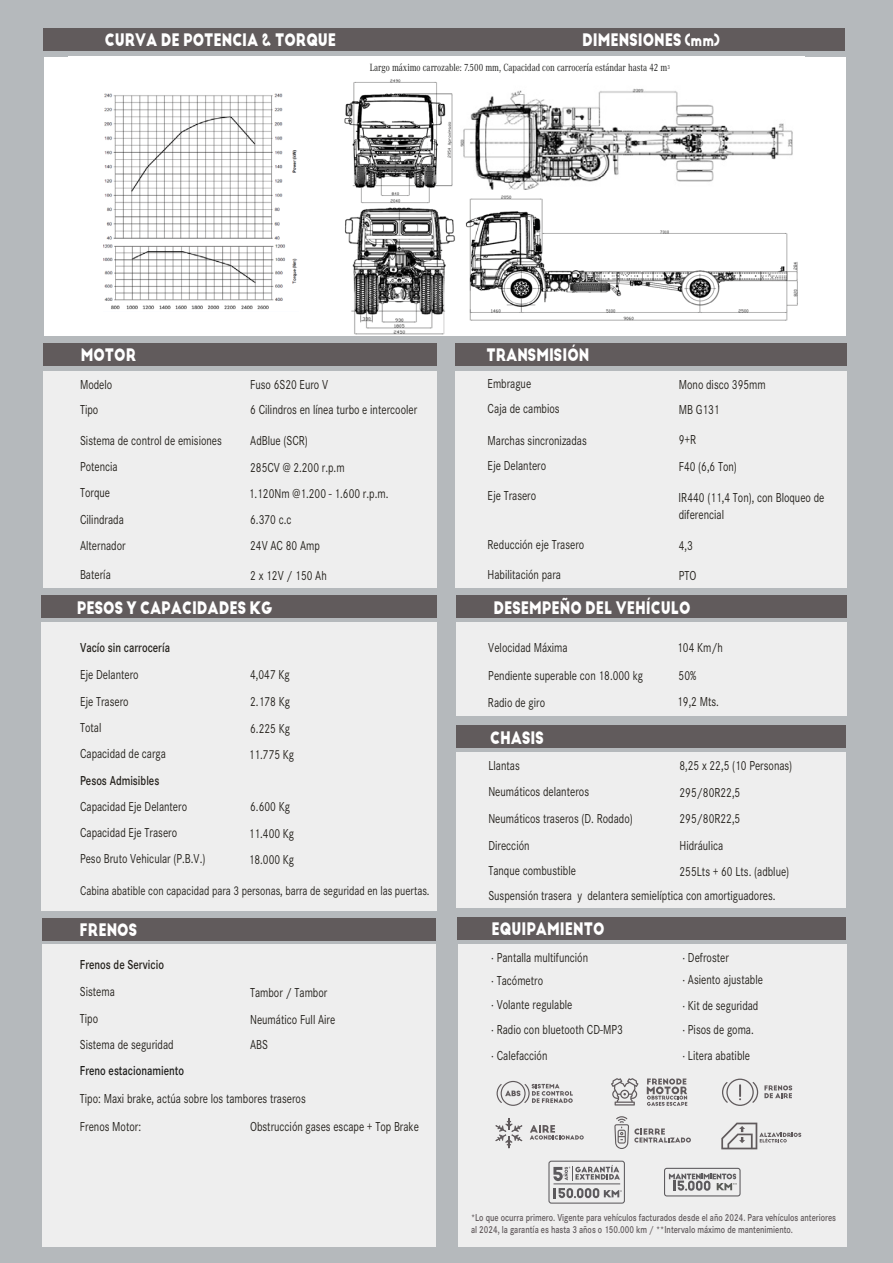
<style>
.page{position:relative;width:893px;height:1263px;background:#b5b9bc}
.page>*{position:absolute;margin:0;border:0;box-sizing:border-box;transform-origin:0 0}
.t1{font:700 16.8px "Big John PRO";color:#fff;scale:.8 1}
.t2{font:13.5px/28px "Corporate S";color:#24211c;scale:.8 1}
.t3{font:600 13.5px "Corporate S";color:#24211c;scale:.8 1}
.t4{font:600 13.5px "Corporate S";color:#1d1d1b;scale:.8 1}
.t5{font:13.2px "Corporate S";color:#24211c;scale:.8 1}
.t6{font:10.8px "Corporate A";color:#1d1d1b;scale:.8 1}
.t7{font:600 10.35px/12px "Corporate S";color:#615a5c;scale:.8 1}
</style>
<div class="page">
<div style="left:42px;top:944px;width:393px;height:302px;background:#eee"></div>
<div style="left:43px;top:29px;width:802px;height:22px;background:#615b5c"></div>
<div style="left:42px;top:918px;width:394px;height:22px;background:#615b5c"></div>
<div style="left:456px;top:596px;width:390px;height:22px;background:#615b5c"></div>
<div style="left:457px;top:725px;width:389px;height:22px;background:#615b5c"></div>
<div style="left:42px;top:596px;width:395px;height:22px;background:#615b5c"></div>
<div style="left:458px;top:917px;width:388px;height:23px;background:#615b5c"></div>
<div style="left:43px;top:343px;width:394px;height:22px;background:#615b5c"></div>
<div style="left:455px;top:343px;width:392px;height:22px;background:#615b5c"></div>
<div style="left:43px;top:371px;width:394px;height:217px;background:#eee"></div>
<div style="left:455px;top:371px;width:392px;height:216px;background:#eee"></div>
<div style="left:42px;top:622px;width:395px;height:288px;background:#eee"></div>
<div style="left:456px;top:622px;width:390px;height:94px;background:#eee"></div>
<div style="left:457px;top:752px;width:389px;height:155px;background:#eee"></div>
<div style="left:458px;top:944px;width:389px;height:302px;background:#eee"></div>
<hr style="left:461px;top:967px;width:390px;height:1px;background:#eee">
<hr style="left:461px;top:991px;width:390px;height:1px;background:#eee">
<hr style="left:461px;top:1016px;width:390px;height:1px;background:#eee">
<hr style="left:461px;top:1040px;width:390px;height:1px;background:#eee">
<hr style="left:461px;top:1066px;width:390px;height:1px;background:#eee">
<hr style="left:460px;top:777px;width:390px;height:1px;background:#eee">
<hr style="left:460px;top:803px;width:390px;height:1px;background:#eee">
<hr style="left:460px;top:834px;width:390px;height:1px;background:#eee">
<hr style="left:460px;top:858px;width:390px;height:1px;background:#eee">
<hr style="left:460px;top:884px;width:390px;height:1px;background:#eee">
<hr style="left:460px;top:660px;width:390px;height:1px;background:#eee">
<hr style="left:460px;top:688px;width:390px;height:1px;background:#eee">
<div style="left:45px;top:57px;width:801px;height:278px;background:#fff"></div>
<img style="left:461px;top:88px;width:332px;height:102px">
<img style="left:465px;top:195px;width:333px;height:126px">
<img style="left:345px;top:207px;width:110px;height:128px">
<img style="left:344px;top:79px;width:109px;height:125px">
<img style="left:104px;top:93px;width:194px;height:217px">
<svg style="left:497px;top:1081px;width:76px;height:25px"></svg>
<svg style="left:611px;top:1078px;width:27px;height:27px"></svg>
<svg style="left:647px;top:1078px;width:40px;height:28px"></svg>
<svg style="left:722px;top:1078px;width:36px;height:28px"></svg>
<svg style="left:764px;top:1085px;width:28px;height:13px"></svg>
<svg style="left:495px;top:1118px;width:27px;height:30px"></svg>
<svg style="left:530px;top:1125px;width:54px;height:14px"></svg>
<svg style="left:721px;top:1122px;width:80px;height:27px"></svg>
<svg style="left:614px;top:1116px;width:77px;height:33px"></svg>
<svg style="left:553px;top:1165px;width:67px;height:16px"></svg>
<div style="left:548px;top:1161px;width:77px;height:42px;border:1px solid #5c5a5d;border-radius:2px"></div>
<svg style="left:554px;top:1188px;width:68px;height:10px"></svg>
<hr style="left:553px;top:1183px;width:67px;height:1px;background:#5c5a5d">
<svg style="left:664px;top:1168px;width:77px;height:28px"></svg>
<p class="t1" style="left:105px;top:30px;width:291px">CURVA DE POTENCIA &amp; TORQUE</p>
<p class="t1" style="left:582px;top:30px;width:173px">DIMENSIONES (mm)</p>
<p class="t6" style="left:370px;top:61px;width:377px">Largo máximo carrozable: 7.500 mm, Capacidad con carrocería estándar hasta 42 m<sup>3</sup></p>
<p class="t1" style="left:81px;top:344px;width:71px">MOTOR</p>
<p class="t2" style="left:80px;top:370px;width:42px">Modelo</p>
<p class="t2" style="left:250px;top:370px;width:99px">Fuso 6S20 Euro V</p>
<p class="t2" style="left:80px;top:395px;width:24px">Tipo</p>
<p class="t2" style="left:250px;top:395px;width:210px">6 Cilindros en línea turbo e intercooler</p>
<p class="t2" style="left:80px;top:426px;width:179px">Sistema de control de emisiones</p>
<p class="t2" style="left:250px;top:426px;width:74px">AdBlue (SCR)</p>
<p class="t2" style="left:80px;top:452px;width:49px">Potencia</p>
<p class="t2" style="left:250px;top:452px;width:120px">285CV @ 2.200 r.p.m</p>
<p class="t2" style="left:80px;top:478px;width:39px">Torque</p>
<p class="t2" style="left:249px;top:479px;width:176px">1.120Nm @1.200 - 1.600 r.p.m.</p>
<p class="t2" style="left:80px;top:505px;width:56px">Cilindrada</p>
<p class="t2" style="left:250px;top:505px;width:53px">6.370 c.c</p>
<p class="t2" style="left:80px;top:531px;width:59px">Alternador</p>
<p class="t2" style="left:250px;top:531px;width:89px">24V AC 80 Amp</p>
<p class="t2" style="left:80px;top:560px;width:40px">Batería</p>
<p class="t2" style="left:250px;top:561px;width:97px">2 x 12V / 150 Ah</p>
<p class="t1" style="left:77px;top:598px;width:246px">PESOS Y CAPACIDADES KG</p>
<p class="t3" style="left:80px;top:639px;width:114px">Vacío sin carrocería</p>
<p class="t2" style="left:80px;top:660px;width:75px">Eje Delantero</p>
<p class="t2" style="left:250px;top:660px;width:51px">4,047 Kg</p>
<p class="t2" style="left:80px;top:687px;width:62px">Eje Trasero</p>
<p class="t2" style="left:250px;top:687px;width:51px">2.178 Kg</p>
<p class="t2" style="left:80px;top:713px;width:28px">Total</p>
<p class="t2" style="left:250px;top:714px;width:51px">6.225 Kg</p>
<p class="t2" style="left:80px;top:739px;width:109px">Capacidad de carga</p>
<p class="t3" style="left:80px;top:771px;width:101px">Pesos Admisibles</p>
<p class="t2" style="left:249px;top:740px;width:58px">11.775 Kg</p>
<p class="t2" style="left:80px;top:792px;width:135px">Capacidad Eje Delantero</p>
<p class="t2" style="left:250px;top:792px;width:51px">6.600 Kg</p>
<p class="t2" style="left:80px;top:818px;width:123px">Capacidad Eje Trasero</p>
<p class="t2" style="left:249px;top:819px;width:58px">11.400 Kg</p>
<p class="t2" style="left:80px;top:844px;width:158px">Peso Bruto Vehicular (P.B.V.)</p>
<p class="t2" style="left:249px;top:845px;width:58px">18.000 Kg</p>
<p class="t5" style="left:80px;top:882px;width:438px">Cabina abatible con capacidad para 3 personas, barra de seguridad en las puertas.</p>
<p class="t1" style="left:80px;top:919px;width:74px">FRENOS</p>
<p class="t3" style="left:80px;top:955px;width:107px">Frenos de Servicio</p>
<p class="t2" style="left:80px;top:977px;width:45px">Sistema</p>
<p class="t2" style="left:250px;top:978px;width:98px">Tambor / Tambor</p>
<p class="t2" style="left:80px;top:1004px;width:24px">Tipo</p>
<p class="t2" style="left:250px;top:1005px;width:108px">Neumático Full Aire</p>
<p class="t4" style="left:80px;top:1061px;width:132px">Freno estacionamiento</p>
<p class="t2" style="left:250px;top:1030px;width:24px">ABS</p>
<p class="t2" style="left:80px;top:1030px;width:119px">Sistema de seguridad</p>
<p class="t2" style="left:80px;top:1084px;width:284px">Tipo: Maxi brake, actúa sobre los tambores traseros</p>
<p class="t2" style="left:80px;top:1112px;width:78px">Frenos Motor:</p>
<p class="t2" style="left:250px;top:1112px;width:213px">Obstrucción gases escape + Top Brake</p>
<p class="t1" style="left:486px;top:344px;width:130px">TRANSMISIÓN</p>
<p class="t2" style="left:488px;top:369px;width:56px">Embrague</p>
<p class="t2" style="left:679px;top:370px;width:110px">Mono disco 395mm</p>
<p class="t2" style="left:488px;top:394px;width:92px">Caja de cambios</p>
<p class="t2" style="left:679px;top:395px;width:53px">MB G131</p>
<p class="t2" style="left:488px;top:426px;width:126px">Marchas sincronizadas</p>
<p class="t2" style="left:679px;top:425px;width:23px">9+R</p>
<p class="t2" style="left:488px;top:451px;width:75px">Eje Delantero</p>
<p class="t2" style="left:679px;top:451px;width:74px">F40 (6,6 Ton)</p>
<p class="t2" style="left:488px;top:481px;width:62px">Eje Trasero</p>
<p class="t2" style="left:679px;top:488px;width:184px;line-height:17.9px">IR440 (11,4 Ton), con Bloqueo de diferencial</p>
<p class="t2" style="left:488px;top:530px;width:122px">Reducción eje Trasero</p>
<p class="t2" style="left:679px;top:531px;width:19px">4,3</p>
<p class="t2" style="left:488px;top:560px;width:93px">Habilitación para</p>
<p class="t2" style="left:679px;top:561px;width:24px">PTO</p>
<p class="t1" style="left:494px;top:597px;width:248px">DESEMPEÑO DEL VEHÍCULO</p>
<p class="t2" style="left:488px;top:633px;width:195px">Velocidad Máxima<br>Pendiente superable con 18.000 kg</p>
<p class="t2" style="left:677px;top:633px;width:59px">104 Km/h</p>
<p class="t2" style="left:679px;top:661px;width:24px">50%</p>
<p class="t2" style="left:488px;top:688px;width:73px">Radio de giro</p>
<p class="t2" style="left:677px;top:687px;width:54px">19,2 Mts.</p>
<p class="t1" style="left:490px;top:727px;width:69px">CHASIS</p>
<p class="t2" style="left:488px;top:751px;width:127px;line-height:26.5px">Llantas<br>Neumáticos delanteros</p>
<p class="t2" style="left:679px;top:750px;width:142px">8,25 x 22,5 (10 Personas)</p>
<p class="t2" style="left:679px;top:777px;width:78px">295/80R22,5</p>
<p class="t2" style="left:488px;top:804px;width:182px">Neumáticos traseros (D. Rodado)</p>
<p class="t2" style="left:679px;top:804px;width:78px">295/80R22,5</p>
<p class="t2" style="left:488px;top:831px;width:53px">Dirección</p>
<p class="t2" style="left:679px;top:831px;width:56px">Hidráulica</p>
<p class="t2" style="left:488px;top:856px;width:111px">Tanque combustible</p>
<p class="t2" style="left:488px;top:858px;width:378px;line-height:24.3px;text-indent:191px">255Lts + 60 Lts. (adblue)<br>Suspensión trasera y delantera semielíptica con amortiguadores.</p>
<p class="t1" style="left:492px;top:919px;width:143px">EQUIPAMIENTO</p>
<p class="t2" style="left:491px;top:945px;width:123px;line-height:23.5px">· Pantalla multifunción · Tacómetro</p>
<p class="t2" style="left:682px;top:943px;width:60px">· Defroster</p>
<p class="t2" style="left:682px;top:965px;width:102px">· Asiento ajustable</p>
<p class="t2" style="left:491px;top:990px;width:103px">· Volante regulable</p>
<p class="t2" style="left:682px;top:991px;width:96px">· Kit de seguridad</p>
<p class="t2" style="left:491px;top:1015px;width:166px">· Radio con bluetooth CD-MP3</p>
<p class="t2" style="left:682px;top:1015px;width:91px">· Pisos de goma.</p>
<p class="t2" style="left:491px;top:1041px;width:72px">· Calefacción</p>
<p class="t2" style="left:682px;top:1041px;width:86px">· Litera abatible</p>
<p class="t7" style="left:471px;top:1211px;width:458px">*Lo que ocurra primero. Vigente para vehículos facturados desde el año 2024. Para vehículos anteriores al 2024, la garantía es hasta 3 años o 150.000 km / **Intervalo máximo de mantenimiento.</p>
</div>
